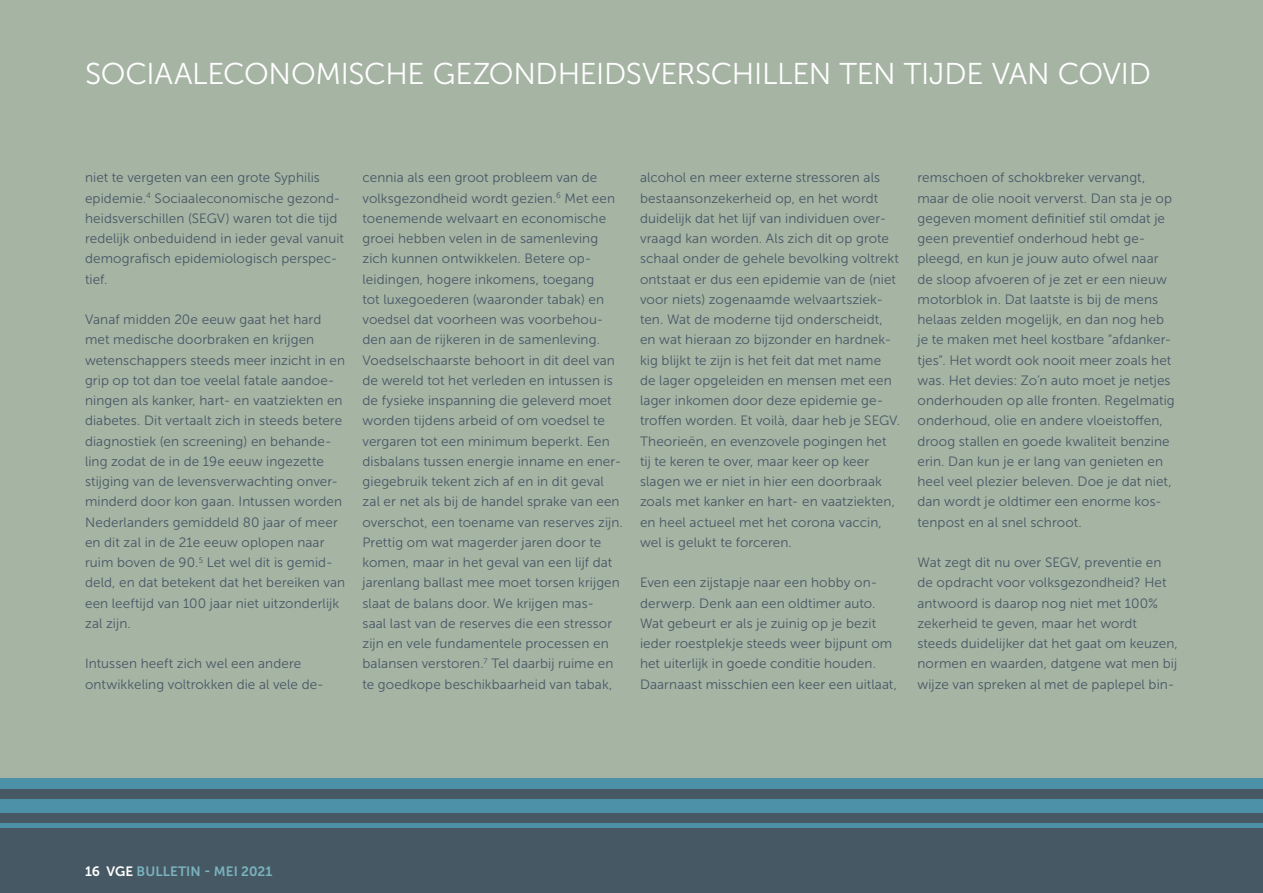
<style>
.page{position:relative;width:1263px;height:893px;background:#a6b4a4}
.page>*{position:absolute;margin:0;border:0;box-sizing:border-box;transform-origin:0 0}
.t1{font:30px "Museo Sans 300";letter-spacing:-.01em;color:#fff}
.t2{font:13.5px/20.2px "Museo Sans 300";letter-spacing:.01em;color:#475865}
.t3{font:13.5px "Museo Sans 700";letter-spacing:.005em;color:#79b3be}
.s1{color:#fff}
</style>
<div class="page">
<div style="left:0;top:778px;width:1263px;height:115px;background:#475865"></div>
<div style="left:0;top:778px;width:1263px;height:11px;background:#4d91a9"></div>
<div style="left:0;top:799px;width:1263px;height:14px;background:#4d91a9"></div>
<hr style="left:0;top:823px;width:1263px;height:4px;background:#4d91a9">
<h1 class="t1" style="left:85px;top:58px;width:1067px">SOCIAALECONOMISCHE GEZONDHEIDSVERSCHILLEN TEN TIJDE VAN COVID</h1>
<p class="t2" style="left:85px;top:168px;width:261px">niet te vergeten van een grote Syphilis epidemie.<sup>4</sup> Sociaaleconomische gezond&shy;heidsverschillen (SEGV) waren tot die tijd redelijk onbeduidend in ieder geval vanuit demografisch epidemiologisch perspec&shy;tief.</p>
<p class="t2" style="left:85px;top:309px;width:262px">Vanaf midden 20e eeuw gaat het hard met medische doorbraken en krijgen wetenschappers steeds meer inzicht in en grip op tot dan toe veelal fatale aandoe&shy;ningen als kanker, hart- en vaatziekten en diabetes. Dit vertaalt zich in steeds betere diagnostiek (en screening) en behande&shy;ling zodat de in de 19e eeuw ingezette stijging van de levensverwachting onver&shy;minderd door kon gaan. Intussen worden Nederlanders gemiddeld 80 jaar of meer en dit zal in de 21e eeuw oplopen naar ruim boven de 90.<sup>5</sup> Let wel dit is gemid&shy;deld, en dat betekent dat het bereiken van een leeftijd van 100 jaar niet uitzonderlijk zal zijn.</p>
<p class="t2" style="left:85px;top:654px;width:240px">Intussen heeft zich wel een andere ontwikkeling voltrokken die al vele de-</p>
<p class="t2" style="left:362px;top:168px;width:262px">cennia als een groot probleem van de volksgezondheid wordt gezien.<sup>6</sup> Met een toenemende welvaart en economische groei hebben velen in de samenleving zich kunnen ontwikkelen. Betere op&shy;leidingen, hogere inkomens, toegang<br>tot luxegoederen (waaronder tabak) en voedsel dat voorheen was voorbehou&shy;den aan de rijkeren in de samenleving.<br>Voedselschaarste behoort in dit deel van de wereld tot het verleden en intussen is de fysieke inspanning die geleverd moet worden tijdens arbeid of om voedsel te vergaren tot een minimum beperkt. Een disbalans tussen energie inname en ener&shy;giegebruik tekent zich af en in dit geval zal er net als bij de handel sprake van een overschot, een toename van reserves zijn.<br>Prettig om wat magerder jaren door te komen, maar in het geval van een lijf dat jarenlang ballast mee moet torsen krijgen slaat de balans door. We krijgen mas-<br>saal last van de reserves die een stressor zijn en vele fundamentele processen en balansen verstoren.<sup>7</sup> Tel daarbij ruime en te goedkope beschikbaarheid van tabak,</p>
<p class="t2" style="left:640px;top:168px;width:262px">alcohol en meer externe stressoren als bestaansonzekerheid op, en het wordt duidelijk dat het lijf van individuen over&shy;vraagd kan worden. Als zich dit op grote schaal onder de gehele bevolking voltrekt ontstaat er dus een epidemie van de (niet voor niets) zogenaamde welvaartsziek&shy;ten. Wat de moderne tijd onderscheidt, en wat hieraan zo bijzonder en hardnek&shy;kig blijkt te zijn is het feit dat met name<br>de lager opgeleiden en mensen met een lager inkomen door deze epidemie ge&shy;troffen worden. Et voilà, daar heb je SEGV.<br>Theorieën, en evenzovele pogingen het tij te keren te over, maar keer op keer slagen we er niet in hier een doorbraak zoals met kanker en hart- en vaatziekten, en heel actueel met het corona vaccin, wel is gelukt te forceren.</p>
<p class="t2" style="left:640px;top:573px;width:258px">Even een zijstapje naar een hobby on&shy;derwerp. Denk aan een oldtimer auto.<br>Wat gebeurt er als je zuinig op je bezit ieder roestplekje steeds weer bijpunt om het uiterlijk in goede conditie houden.<br>Daarnaast misschien een keer een uitlaat,</p>
<p class="t2" style="left:917px;top:168px;width:259px">remschoen of schokbreker vervangt, maar de olie nooit ververst. Dan sta je op gegeven moment definitief stil omdat je geen preventief onderhoud hebt ge&shy;pleegd, en kun je jouw auto ofwel naar de sloop afvoeren of je zet er een nieuw motorblok in. Dat laatste is bij de mens helaas zelden mogelijk, en dan nog heb je te maken met heel kostbare “afdanker&shy;tjes”. Het wordt ook nooit meer zoals het was. Het devies: Zo’n auto moet je netjes onderhouden op alle fronten. Regelmatig onderhoud, olie en andere vloeistoffen, droog stallen en goede kwaliteit benzine erin. Dan kun je er lang van genieten en heel veel plezier beleven. Doe je dat niet, dan wordt je oldtimer een enorme kos&shy;tenpost en al snel schroot.</p>
<p class="t2" style="left:917px;top:552px;width:262px">Wat zegt dit nu over SEGV, preventie en de opdracht voor volksgezondheid? Het antwoord is daarop nog niet met 100% zekerheid te geven, maar het wordt steeds duidelijker dat het gaat om keuzen, normen en waarden, datgene wat men bij wijze van spreken al met de paplepel bin-</p>
<p class="t3" style="left:85px;top:864px;width:189px"><span class="s1">16 VGE</span> BULLETIN - MEI 2021</p>
</div>
